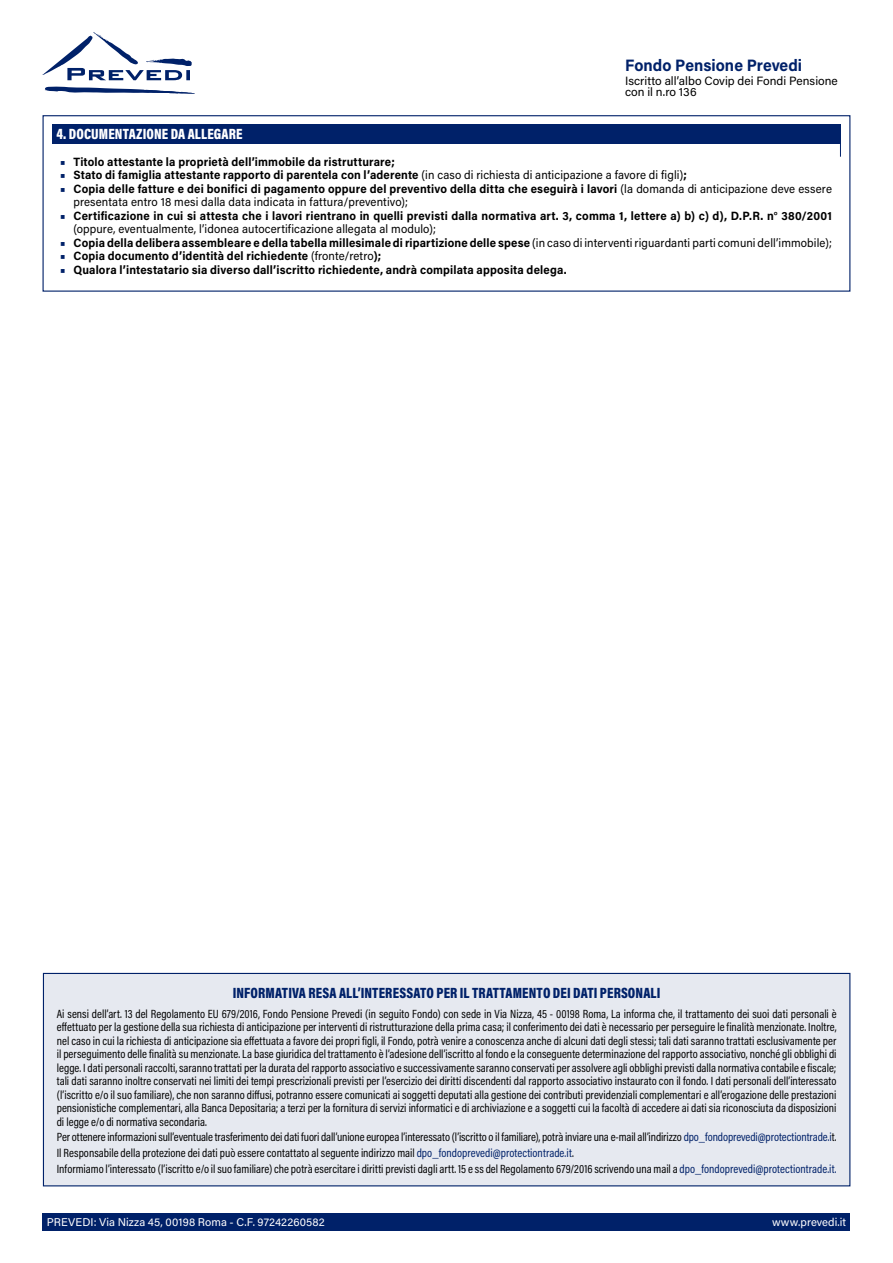
<style>
.page{position:relative;width:893px;height:1263px;background:#fff}
.page>*{position:absolute;margin:0;border:0;box-sizing:border-box;transform-origin:0 0}
.t1{font:700 16.5px "Acumin Pro";color:#002169;scale:.95 1}
.titoletto{font:900 15px "Acumin Pro Cond";letter-spacing:.01em;color:#002169;scale:.95 1}
.testo{font:900 15px "Acumin Pro Cond";letter-spacing:.01em;color:#fff;scale:.95 1}
.note{font:12px/13.5px "Acumin Pro Cond";color:#000;text-align:justify}
.testo-2{font:700 12px/13.5px "Acumin Pro";letter-spacing:.015em;color:#000;scale:.95 1}
.testo-3{font:12px/13.5px "Acumin Pro";letter-spacing:.005em;color:#000;scale:.95 1}
.testo-4{font:12px/11.2px "Acumin Pro";letter-spacing:.005em;color:#000}
.t2{font:11.25px "Acumin Pro";letter-spacing:.01em;color:#fff}
.s1{font-weight:900;color:#002169}
.s2{font-weight:400}
.s3{font-weight:700}
.s4{color:#002169}
</style>
<div class="page">
<div style="left:43px;top:1214px;width:807px;height:17px;background:#002169"></div>
<svg style="left:45px;top:86px;width:150px;height:8px"></svg>
<svg style="left:43px;top:32px;width:149px;height:48px"></svg>
<div style="left:52px;top:125px;width:788px;height:19px;background:#002169"></div>
<svg style="left:840px;top:125px;width:1px;height:32px"></svg>
<div style="left:43px;top:115px;width:807px;height:177px;border:1px solid #002169"></div>
<div style="left:43px;top:973px;width:807px;height:213px;background:#e6e9f0"></div>
<div style="left:43px;top:973px;width:807px;height:213px;border:1px solid #002169"></div>
<h1 class="t1" style="left:625px;top:54px;width:188px">Fondo Pensione Prevedi</h1>
<p class="testo-4" style="left:625px;top:74px;width:214px">Iscritto all’albo Covip dei Fondi Pensione con il n.ro 136</p>
<p class="testo" style="left:56px;top:124px;width:198px">4. DOCUMENTAZIONE DA ALLEGARE</p>
<p class="testo-2" style="left:61px;top:154px;width:353px"><span class="s1">•</span> Titolo attestante la proprietà dell’immobile da ristrutturare;</p>
<p class="testo-2" style="left:61px;top:168px;width:661px"><span class="s1">•</span> Stato di famiglia attestante rapporto di parentela con l’aderente <span class="s2">(in caso di richiesta di anticipazione a favore di figli)</span>;</p>
<p class="testo-3" style="left:73px;top:181px;width:800px;text-indent:-13px"><span class="s1">•</span> <span class="s3">Copia delle fatture e dei bonifici di pagamento oppure del preventivo della ditta che eseguirà i lavori</span> (la domanda di anticipazione deve essere presentata entro 18 mesi dalla data indicata in fattura/preventivo);</p>
<p class="testo-2" style="left:73px;top:208px;width:800px;text-indent:-13px"><span class="s1">•</span> Certificazione in cui si attesta che i lavori rientrano in quelli previsti dalla normativa art. 3, comma 1, lettere a) b) c) d), D.P.R. n° 380/2001 <span class="s2">(oppure, eventualmente, l’idonea autocertificazione allegata al modulo);</span></p>
<p class="testo-2" style="left:61px;top:235px;width:813px"><span class="s1">•</span> Copia della delibera assembleare e della tabella millesimale di ripartizione delle spese <span class="s2">(in caso di interventi riguardanti parti comuni dell’immobile);</span></p>
<p class="testo-2" style="left:61px;top:249px;width:339px"><span class="s1">•</span> Copia documento d’identità del richiedente <span class="s2">(fronte/retro</span>);</p>
<p class="testo-2" style="left:61px;top:262px;width:534px"><span class="s1">•</span> Qualora l’intestatario sia diverso dall’iscritto richiedente, andrà compilata apposita delega.</p>
<p class="titoletto" style="left:233px;top:983px;width:452px">INFORMATIVA RESA ALL’INTERESSATO PER IL TRATTAMENTO DEI DATI PERSONALI</p>
<p class="note" style="left:57px;top:1006px;width:781px">Ai sensi dell’art. 13 del Regolamento EU 679/2016, Fondo Pensione Prevedi (in seguito Fondo) con sede in Via Nizza, 45 - 00198 Roma, La informa che, il trattamento dei suoi dati personali è effettuato per la gestione della sua richiesta di anticipazione per interventi di ristrutturazione della prima casa; il conferimento dei dati è necessario per perseguire le finalità menzionate. Inoltre, nel caso in cui la richiesta di anticipazione sia effettuata a favore dei propri figli, il Fondo, potrà venire a conoscenza anche di alcuni dati degli stessi; tali dati saranno trattati esclusivamente per il perseguimento delle finalità su menzionate. La base giuridica del trattamento è l’adesione dell’iscritto al fondo e la conseguente determinazione del rapporto associativo, nonché gli obblighi di legge. I dati personali raccolti, saranno trattati per la durata del rapporto associativo e successivamente saranno conservati per assolvere agli obblighi previsti dalla normativa contabile e fiscale; tali dati saranno inoltre conservati nei limiti dei tempi prescrizionali previsti per l’esercizio dei diritti discendenti dal rapporto associativo instaurato con il fondo. I dati personali dell’interessato (l’iscritto e/o il suo familiare), che non saranno diffusi, potranno essere comunicati ai soggetti deputati alla gestione dei contributi previdenziali complementari e all’erogazione delle prestazioni pensionistiche complementari, alla Banca Depositaria; a terzi per la fornitura di servizi informatici e di archiviazione e a soggetti cui la facoltà di accedere ai dati sia riconosciuta da disposizioni di legge e/o di normativa secondaria.</p>
<p class="note" style="left:57px;top:1130px;width:781px">Per ottenere informazioni sull’eventuale trasferimento dei dati fuori dall’unione europea l’interessato (l’iscritto o il familiare), potrà inviare una e-mail all’indirizzo <span class="s4">dpo_fondoprevedi@protectiontrade.i</span>t.</p>
<p class="note" style="left:57px;top:1146px;width:519px">Il Responsabile della protezione dei dati può essere contattato al seguente indirizzo mail <span class="s4">dpo_fondoprevedi@protectiontrade.it</span>.</p>
<p class="note" style="left:57px;top:1161px;width:781px">Informiamo l’interessato (l’iscritto e/o il suo familiare) che potrà esercitare i diritti previsti dagli artt. 15 e ss del Regolamento 679/2016 scrivendo una mail a <span class="s4">dpo_fondoprevedi@protectiontrade.it.</span></p>
<p class="t2" style="left:47px;top:1214px;width:279px">PREVEDI: Via Nizza 45, 00198 Roma - C.F. 97242260582</p>
<p class="t2" style="left:772px;top:1214px;width:76px">www.prevedi.it</p>
</div>
